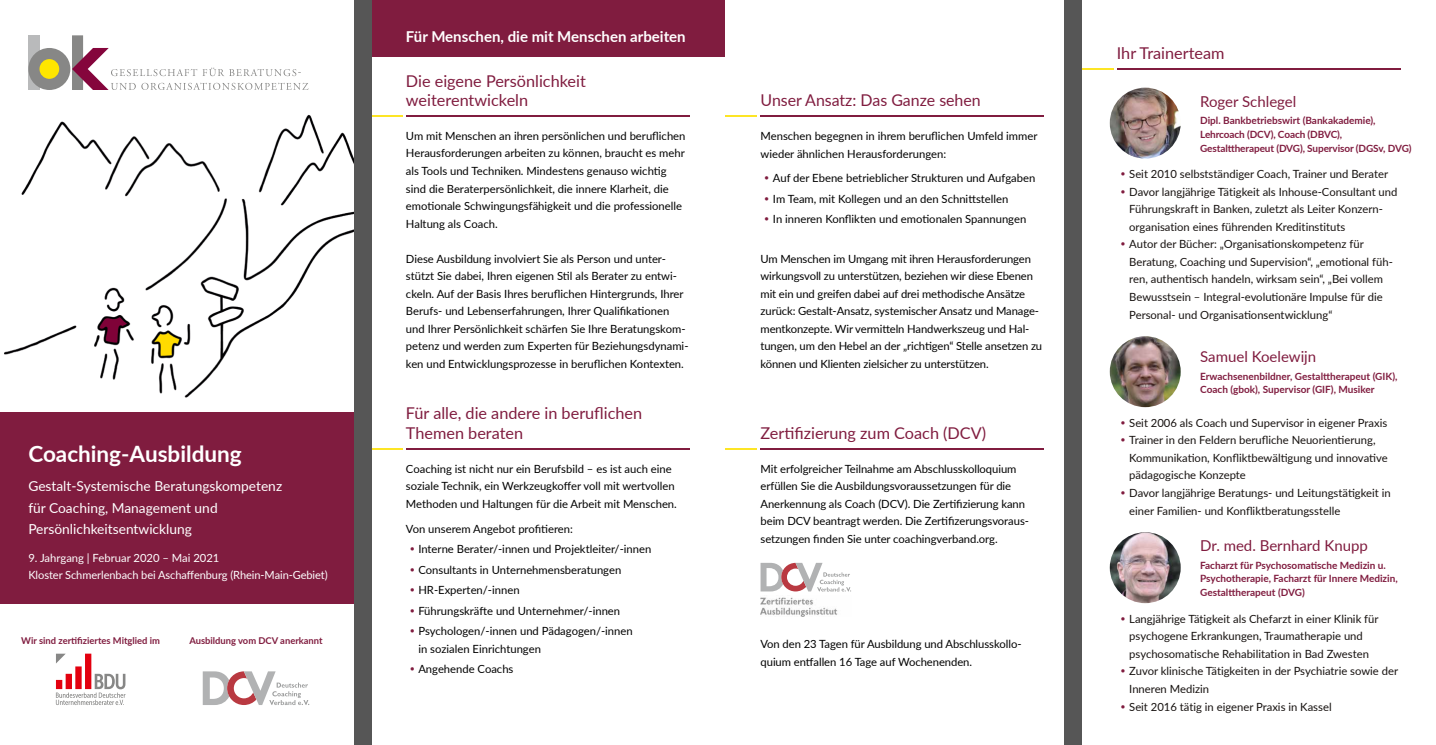
<style>
.page{position:relative;width:1436px;height:745px;background:#fff}
.page>*{position:absolute;margin:0;border:0;box-sizing:border-box;transform-origin:0 0}
.t1{font:700 22.5px "Lato";color:#fff}
.t2{font:16.25px/19.5px "Lato";color:#801c3f}
.t3{font:15px "Lato";color:#801c3f}
.t4{font:700 15px "Lato";color:#fff}
.t5{font:13.75px/21.9px "Lato";color:#fff}
.t6{font:11.25px/17.5px "Lato";color:#000}
.t7{font:11.25px/17.5px "Lato";color:#16110f}
.t8{font:11.25px/17.5px "Lato";letter-spacing:-.005em;color:#fff}
.t9{font:700 10px/13.8px "Lato";color:#801c3f}
.t10{font:700 9.38px "Lato";color:#801c3f}
.s1{color:#801c3f}
</style>
<div class="page">
<hr style="left:363px;top:115px;width:39px;height:2px;background:#fde525">
<hr style="left:406px;top:115px;width:283px;height:2px;background:#801c3f">
<hr style="left:725px;top:115px;width:31px;height:2px;background:#fde525">
<hr style="left:760px;top:115px;width:284px;height:2px;background:#801c3f">
<hr style="left:363px;top:447px;width:39px;height:2px;background:#fde525">
<hr style="left:406px;top:447px;width:283px;height:2px;background:#801c3f">
<hr style="left:725px;top:447px;width:31px;height:2px;background:#fde525">
<hr style="left:760px;top:447px;width:284px;height:2px;background:#801c3f">
<div style="left:363px;top:0;width:362px;height:57px;background:#801c3f"></div>
<img style="left:760px;top:597px;width:78px;height:19px">
<svg style="left:760px;top:562px;width:91px;height:29px"></svg>
<hr style="left:1074px;top:68px;width:39px;height:1px;background:#fde525">
<hr style="left:1116px;top:68px;width:284px;height:1px;background:#801c3f">
<img style="left:1109px;top:88px;width:71px;height:70px;border-radius:35px">
<img style="left:1109px;top:336px;width:71px;height:71px;border-radius:35px">
<img style="left:1109px;top:532px;width:71px;height:70px;border-radius:35px">
<img style="left:4px;top:114px;width:350px;height:284px">
<div style="left:0;top:412px;width:354px;height:191px;background:#801c3f"></div>
<div style="left:28px;top:35px;width:11px;height:55px;background:#b9babb"></div>
<div style="left:28px;top:48px;width:42px;height:42px;background:#878786;border-radius:50%"></div>
<div style="left:39px;top:59px;width:20px;height:20px;background:#ffe600;border-radius:50%"></div>
<svg style="left:72px;top:35px;width:236px;height:55px"></svg>
<svg style="left:203px;top:671px;width:106px;height:33px"></svg>
<svg style="left:56px;top:653px;width:69px;height:51px"></svg>
<div style="left:354px;top:0;width:18px;height:744px;background:#565656"></div>
<div style="left:1063px;top:0;width:18px;height:744px;background:#565656"></div>
<h1 class="t1" style="left:28px;top:437px;width:215px">Coaching-Ausbildung</h1>
<p class="t5" style="left:28px;top:474px;width:255px">Gestalt-Systemische Beratungskompetenz für Coaching, Management und<br>Persönlichkeitsentwicklung</p>
<p class="t8" style="left:28px;top:548px;width:301px">9. Jahrgang | Februar 2020 – Mai 2021<br>Kloster Schmerlenbach bei Aschaffenburg (Rhein-Main-Gebiet)</p>
<p class="t10" style="left:21px;top:633px;width:140px">Wir sind zertifiziertes Mitglied im</p>
<p class="t10" style="left:189px;top:633px;width:135px">Ausbildung vom DCV anerkannt</p>
<h3 class="t4" style="left:406px;top:25px;width:281px">Für Menschen, die mit Menschen arbeiten</h3>
<h2 class="t2" style="left:406px;top:70px;width:181px">Die eigene Persönlichkeit weiterentwickeln</h2>
<p class="t6" style="left:406px;top:126px;width:281px">Um mit Menschen an ihren persönlichen und beruflichen Herausforderungen arbeiten zu können, braucht es mehr als Tools und Techniken. Mindestens genauso wichtig sind die Beraterpersönlichkeit, die innere Klarheit, die emotionale Schwingungsfähigkeit und die professionelle Haltung als Coach.</p>
<p class="t6" style="left:406px;top:249px;width:284px">Diese Ausbildung involviert Sie als Person und unter&shy;stützt Sie dabei, Ihren eigenen Stil als Berater zu entwi&shy;ckeln. Auf der Basis Ihres beruflichen Hintergrunds, Ihrer Berufs- und Lebenserfahrungen, Ihrer Qualifikationen und Ihrer Persönlichkeit schärfen Sie Ihre Beratungskom&shy;petenz und werden zum Experten für Beziehungsdynami&shy;ken und Entwicklungsprozesse in beruflichen Kontexten.</p>
<h2 class="t2" style="left:406px;top:403px;width:238px">Für alle, die andere in beruflichen<br>Themen beraten</h2>
<p class="t6" style="left:406px;top:459px;width:272px">Coaching ist nicht nur ein Berufsbild – es ist auch eine soziale Technik, ein Werkzeugkoffer voll mit wertvollen<br>Methoden und Haltungen für die Arbeit mit Menschen.</p>
<p class="t6" style="left:406px;top:519px;width:168px">Von unserem Angebot profitieren:</p>
<p class="t6" style="left:409px;top:539px;width:243px"><span class="s1">•</span> Interne Berater/-innen und Projektleiter/-innen</p>
<p class="t6" style="left:409px;top:560px;width:213px"><span class="s1">•</span> Consultants in Unternehmensberatungen</p>
<p class="t6" style="left:409px;top:580px;width:111px"><span class="s1">•</span> HR-Experten/-innen</p>
<p class="t6" style="left:409px;top:601px;width:212px"><span class="s1">•</span> Führungskräfte und Unternehmer/-innen</p>
<p class="t6" style="left:418px;top:621px;width:216px;text-indent:-9px"><span class="s1">•</span> Psychologen/-innen und Pädagogen/-innen in sozialen Einrichtungen</p>
<p class="t6" style="left:409px;top:659px;width:105px"><span class="s1">•</span> Angehende Coachs</p>
<h2 class="t2" style="left:760px;top:90px;width:222px">Unser Ansatz: Das Ganze sehen</h2>
<p class="t6" style="left:760px;top:127px;width:278px">Menschen begegnen in ihrem beruflichen Umfeld immer wieder ähnlichen Herausforderungen:</p>
<p class="t6" style="left:764px;top:169px;width:272px"><span class="s1">•</span> Auf der Ebene betrieblicher Strukturen und Aufgaben</p>
<p class="t6" style="left:764px;top:189px;width:245px"><span class="s1">•</span> Im Team, mit Kollegen und an den Schnittstellen</p>
<p class="t6" style="left:764px;top:210px;width:263px"><span class="s1">•</span> In inneren Konflikten und emotionalen Spannungen</p>
<p class="t6" style="left:760px;top:249px;width:283px">Um Menschen im Umgang mit ihren Herausforderungen wirkungsvoll zu unterstützen, beziehen wir diese Ebenen mit ein und greifen dabei auf drei methodische Ansätze zurück: Gestalt-Ansatz, systemischer Ansatz und Manage&shy;mentkonzepte. Wir vermitteln Handwerkszeug und Hal&shy;tungen, um den Hebel an der „richtigen“ Stelle ansetzen zu können und Klienten zielsicher zu unterstützen.</p>
<h2 class="t2" style="left:760px;top:422px;width:227px">Zertifizierung zum Coach (DCV)</h2>
<p class="t6" style="left:760px;top:459px;width:268px">Mit erfolgreicher Teilnahme am Abschlusskolloquium erfüllen Sie die Ausbildungsvoraussetzungen für die Anerkennung als Coach (DCV). Die Zertifizierung kann beim DCV beantragt werden. Die Zertifizerungsvoraus&shy;setzungen finden Sie unter coachingverband.org.</p>
<p class="t6" style="left:760px;top:634px;width:261px">Von den 23 Tagen für Ausbildung und Abschlusskollo&shy;quium entfallen 16 Tage auf Wochenenden.</p>
<h2 class="t2" style="left:1116px;top:42px;width:109px">Ihr Trainerteam</h2>
<h3 class="t3" style="left:1199px;top:90px;width:98px">Roger Schlegel</h3>
<p class="t9" style="left:1199px;top:113px;width:213px">Dipl. Bankbetriebswirt (Bankakademie),<br>Lehrcoach (DCV), Coach (DBVC),<br>Gestalttherapeut (DVG), Supervisor (DGSv, DVG)</p>
<p class="t7" style="left:1120px;top:165px;width:269px"><span class="s1">•</span> Seit 2010 selbstständiger Coach, Trainer und Berater</p>
<p class="t7" style="left:1129px;top:182px;width:269px;text-indent:-9px"><span class="s1">•</span> Davor langjährige Tätigkeit als Inhouse-Consultant und<br>Führungskraft in Banken, zuletzt als Leiter Konzern&shy;organisation eines führenden Kreditinstituts</p>
<p class="t7" style="left:1129px;top:235px;width:265px;text-indent:-9px"><span class="s1">•</span> Autor der Bücher: „Organisationskompetenz für Beratung, Coaching und Supervision“, „emotional füh&shy;ren, authentisch handeln, wirksam sein“, „Bei vollem Bewusstsein – Integral-evolutionäre Impulse für die Personal- und Organisationsentwicklung“</p>
<h3 class="t3" style="left:1199px;top:346px;width:118px">Samuel Koelewijn</h3>
<p class="t9" style="left:1199px;top:368px;width:199px">Erwachsenenbildner, Gestalttherapeut (GIK),<br>Coach (gbok), Supervisor (GIF), Musiker</p>
<p class="t7" style="left:1120px;top:413px;width:268px"><span class="s1">•</span> Seit 2006 als Coach und Supervisor in eigener Praxis</p>
<p class="t7" style="left:1129px;top:431px;width:260px;text-indent:-9px"><span class="s1">•</span> Trainer in den Feldern berufliche Neuorientierung,<br>Kommunikation, Konfliktbewältigung und innovative pädagogische Konzepte</p>
<p class="t7" style="left:1129px;top:483px;width:263px;text-indent:-9px"><span class="s1">•</span> Davor langjährige Beratungs- und Leitungstätigkeit in einer Familien- und Konfliktberatungsstelle</p>
<h3 class="t3" style="left:1199px;top:534px;width:169px">Dr. med. Bernhard Knupp</h3>
<p class="t9" style="left:1199px;top:557px;width:199px">Facharzt für Psychosomatische Medizin u.<br>Psychotherapie, Facharzt für Innere Medizin,<br>Gestalttherapeut (DVG)</p>
<p class="t7" style="left:1129px;top:609px;width:251px;text-indent:-9px"><span class="s1">•</span> Langjährige Tätigkeit als Chefarzt in einer Klinik für psychogene Erkrankungen, Traumatherapie und psychosomatische Rehabilitation in Bad Zwesten</p>
<p class="t7" style="left:1129px;top:661px;width:270px;text-indent:-9px"><span class="s1">•</span> Zuvor klinische Tätigkeiten in der Psychiatrie sowie der<br>Inneren Medizin</p>
<p class="t7" style="left:1120px;top:696px;width:212px"><span class="s1">•</span> Seit 2016 tätig in eigener Praxis in Kassel</p>
</div>
